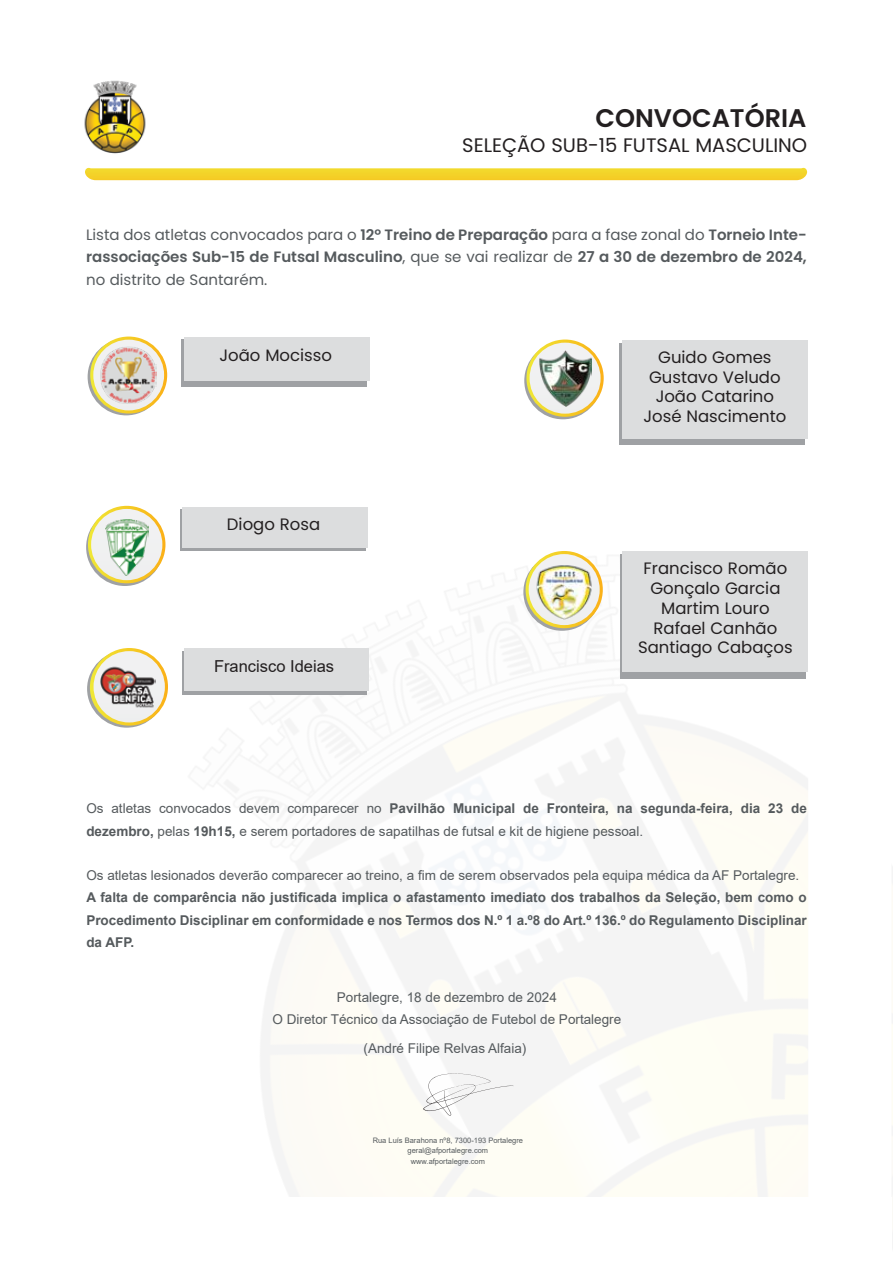
<style>
.page{position:relative;width:893px;height:1263px;background:#fff}
.page>*{position:absolute;margin:0;border:0;box-sizing:border-box;transform-origin:0 0}
.t1{font:600 25.5px "Poppins";color:#231f20}
.t2{font:19.5px "Poppins";color:#231f20}
.t3{font:16.5px/19.8px "Poppins";color:#231f20;text-align:center}
.t4{font:16.5px "Arial";color:#231f20}
.t5{font:600 15px/22.5px "Poppins";color:#555a5d;text-align:justify}
.t6{font:13.5px/22.2px "Arial";color:#555a5d}
.t7{font:700 13.5px/22.2px "Arial";color:#555a5d;text-align:justify}
.t8{font:7.5px/10.2px "Arial";color:#555a5d;text-align:center}
.s1{font-weight:400}
.s2{font-weight:700}
</style>
<div class="page">
<img style="left:86px;top:336px;width:807px;height:912px">
<div style="left:619px;top:343px;width:186px;height:101px;background:#9fa1a4"></div>
<div style="left:622px;top:340px;width:186px;height:99px;background:#dcddde"></div>
<div style="left:181px;top:340px;width:186px;height:47px;background:#9fa1a4"></div>
<svg style="left:85px;top:167px;width:722px;height:13px;background:#f4d63d"></svg>
<div style="left:808px;top:22px;width:83px;height:1221px;background:#fff"></div>
<div style="left:2px;top:1197px;width:889px;height:66px;background:#fff"></div>
<div style="left:184px;top:337px;width:186px;height:44px;background:#dcddde"></div>
<div style="left:620px;top:554px;width:186px;height:125px;background:#9fa1a4"></div>
<div style="left:622px;top:552px;width:186px;height:120px;background:#dcddde"></div>
<div style="left:180px;top:510px;width:186px;height:41px;background:#9fa1a4"></div>
<div style="left:182px;top:507px;width:186px;height:41px;background:#dcddde"></div>
<svg style="left:88px;top:338px;width:77px;height:77px"></svg>
<svg style="left:90px;top:337px;width:77px;height:76px"></svg>
<svg style="left:93px;top:340px;width:71px;height:70px"></svg>
<img style="left:100px;top:347px;width:57px;height:56px">
<div style="left:182px;top:651px;width:185px;height:43px;background:#9fa1a4"></div>
<div style="left:184px;top:648px;width:185px;height:43px;background:#dcddde"></div>
<svg style="left:87px;top:650px;width:79px;height:78px"></svg>
<svg style="left:90px;top:648px;width:78px;height:78px"></svg>
<svg style="left:94px;top:651px;width:71px;height:71px"></svg>
<img style="left:99px;top:661px;width:57px;height:56px">
<img style="left:84px;top:80px;width:83px;height:88px">
<svg style="left:86px;top:508px;width:78px;height:78px"></svg>
<svg style="left:88px;top:506px;width:77px;height:77px"></svg>
<div style="left:91px;top:509px;width:71px;height:71px;background:#f0f1f2;border-radius:36px"></div>
<img style="left:105px;top:519px;width:43px;height:56px">
<svg style="left:423px;top:1073px;width:90px;height:43px"></svg>
<svg style="left:524px;top:342px;width:77px;height:77px"></svg>
<svg style="left:526px;top:339px;width:78px;height:78px"></svg>
<svg style="left:530px;top:343px;width:71px;height:71px"></svg>
<img style="left:539px;top:351px;width:52px;height:56px">
<svg style="left:523px;top:553px;width:78px;height:78px"></svg>
<svg style="left:526px;top:551px;width:77px;height:77px"></svg>
<svg style="left:529px;top:554px;width:71px;height:71px"></svg>
<img style="left:530px;top:560px;width:66px;height:62px">
<h1 class="t1" style="left:596px;top:103px;width:212px">CONVOCATÓRIA</h1>
<h2 class="t2" style="left:462px;top:134px;width:347px">SELEÇÃO SUB-15 FUTSAL MASCULINO</h2>
<p class="t5" style="left:86px;top:223px;width:722px"><span class="s1">Lista dos atletas convocados para o</span> 12º Treino de Preparação <span class="s1">para a fase zonal do</span> Torneio Inte&shy;rassociações Sub-15 de Futsal Masculino<span class="s1">, que se vai realizar de</span> 27 a 30 de dezembro de 2024, <span class="s1">no distrito de Santarém.</span></p>
<p class="t3" style="left:219px;top:345px;width:114px">João Mocisso</p>
<p class="t3" style="left:643px;top:347px;width:144px">Guido Gomes<br>Gustavo Veludo<br>João Catarino<br>José Nascimento</p>
<p class="t3" style="left:227px;top:514px;width:95px">Diogo Rosa</p>
<p class="t4" style="left:214px;top:655px;width:122px">Francisco Ideias</p>
<p class="t3" style="left:638px;top:558px;width:156px">Francisco Romão<br>Gonçalo Garcia<br>Martim Louro<br>Rafael Canhão<br>Santiago Cabaços</p>
<p class="t6" style="left:86px;top:797px;width:722px">Os atletas convocados devem comparecer no <span class="s2">Pavilhão Municipal de Fronteira, na segunda-feira, dia 23 de dezembro,</span> pelas <span class="s2">19h15,</span> e serem portadores de sapatilhas de futsal e kit de higiene pessoal.</p>
<p class="t6" style="left:86px;top:864px;width:714px">Os atletas lesionados deverão comparecer ao treino, a fim de serem observados pela equipa médica da AF Portalegre.</p>
<p class="t7" style="left:86px;top:887px;width:722px">A falta de comparência não justificada implica o afastamento imediato dos trabalhos da Seleção, bem como o Procedimento Disciplinar em conformidade e nos Termos dos N.º 1 a.º8 do Art.º 136.º do Regulamento Disciplinar da AFP.</p>
<p class="t6" style="left:273px;top:986px;width:350px;text-align:center">Portalegre, 18 de dezembro de 2024<br>O Diretor Técnico da Associação de Futebol de Portalegre</p>
<p class="t6" style="left:364px;top:1037px;width:164px">(André Filipe Relvas Alfaia)</p>
<p class="t8" style="left:373px;top:1135px;width:152px">Rua Luís Barahona nº8, 7300-193 Portalegre geral@afportalegre.com www.afportalegre.com</p>
</div>
